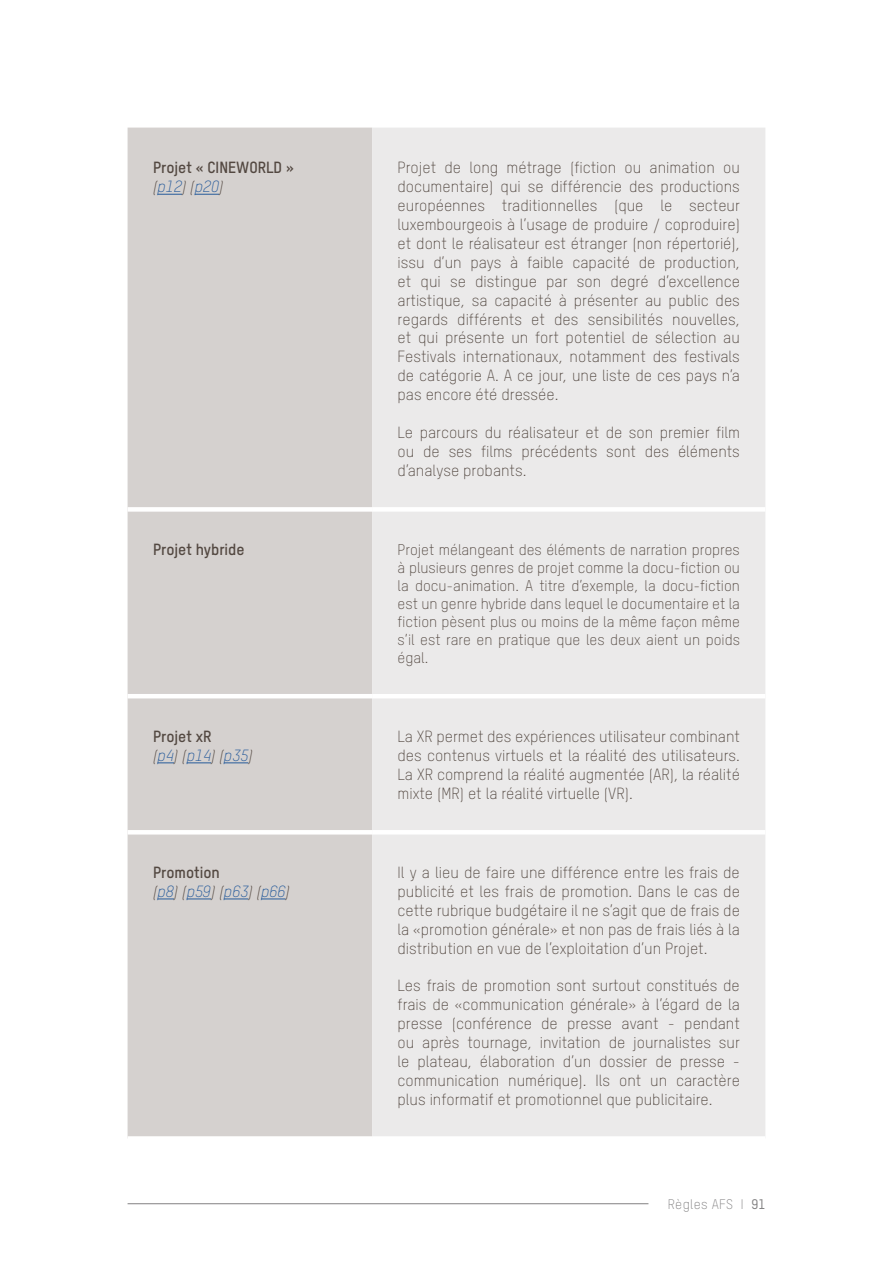
<style>
.page{position:relative;width:893px;height:1263px;background:#fff}
.page>*{position:absolute;margin:0;border:0;box-sizing:border-box;transform-origin:0 0}
.t1{font:15.75px/18.9px "T Star Pro Light";color:#534841;text-align:justify}
.t2{font:15.75px "T Star Pro Bold";color:#534841}
.t3{font:italic 15.75px "T Star Pro Light";color:#275b9b}
.t4{font:15px/18px "T Star Pro Light";color:#534841;text-align:justify}
.t5{font:13.5px "T Star Pro Light";letter-spacing:.025em;color:#828182}
.s1{color:#534841}
.s2{font-family:"T Star Pro Medium"}
</style>
<div class="page">
<hr style="left:128px;top:1203px;width:520px;height:1px;background:#828182">
<div style="left:128px;top:128px;width:244px;height:1008px;background:#d5d1cf"></div>
<div style="left:372px;top:128px;width:393px;height:1008px;background:#ebeaea"></div>
<div style="left:128px;top:507px;width:244px;height:5px;background:#fff"></div>
<div style="left:372px;top:507px;width:393px;height:5px;background:#fff"></div>
<hr style="left:128px;top:694px;width:244px;height:4px;background:#fff">
<hr style="left:372px;top:694px;width:393px;height:4px;background:#fff">
<hr style="left:128px;top:830px;width:244px;height:4px;background:#fff">
<hr style="left:372px;top:830px;width:393px;height:4px;background:#fff">
<svg style="left:158px;top:194px;width:24px;height:1px"></svg>
<svg style="left:195px;top:194px;width:24px;height:1px"></svg>
<svg style="left:158px;top:762px;width:16px;height:1px"></svg>
<svg style="left:187px;top:762px;width:24px;height:1px"></svg>
<svg style="left:224px;top:762px;width:24px;height:1px"></svg>
<svg style="left:158px;top:898px;width:16px;height:1px"></svg>
<svg style="left:187px;top:898px;width:24px;height:1px"></svg>
<svg style="left:224px;top:898px;width:24px;height:1px"></svg>
<svg style="left:261px;top:898px;width:25px;height:1px"></svg>
<p class="t2" style="left:153px;top:156px;width:142px">Projet « CINEWORLD »</p>
<p class="t3" style="left:153px;top:176px;width:72px"><span class="s1">(</span>p12<span class="s1">) (</span>p20<span class="s1">)</span></p>
<p class="t1" style="left:398px;top:157px;width:344px">Projet de long métrage (fiction ou animation ou documentaire) qui se différencie des productions européennes traditionnelles (que le secteur luxembourgeois à l’usage de produire / coproduire) et dont le réalisateur est étranger (non répertorié), issu d’un pays à faible capacité de production, et qui se distingue par son degré d’excellence artistique, sa capacité à présenter au public des regards différents et des sensibilités nouvelles, et qui présente un fort potentiel de sélection au Festivals internationaux, notamment des festivals de catégorie A. A ce jour, une liste de ces pays n’a pas encore été dressée.</p>
<p class="t1" style="left:398px;top:422px;width:344px">Le parcours du réalisateur et de son premier film ou de ses films précédents sont des éléments d’analyse probants.</p>
<p class="t2" style="left:153px;top:538px;width:93px">Projet hybride</p>
<p class="t4" style="left:398px;top:539px;width:344px">Projet mélangeant des éléments de narration propres à plusieurs genres de projet comme la docu-fiction ou la docu-animation. A titre d’exemple, la docu-fiction est un genre hybride dans lequel le documentaire et la fiction pèsent plus ou moins de la même façon même s’il est rare en pratique que les deux aient un poids égal.</p>
<p class="t2" style="left:153px;top:725px;width:60px">Projet xR</p>
<p class="t3" style="left:153px;top:744px;width:101px"><span class="s1">(</span>p4<span class="s1">) (</span>p14<span class="s1">) (</span>p35<span class="s1">)</span></p>
<p class="t2" style="left:153px;top:861px;width:68px">Promotion</p>
<p class="t3" style="left:153px;top:880px;width:138px"><span class="s1">(</span>p8<span class="s1">) (</span>p59<span class="s1">) (</span>p63<span class="s1">) (</span>p66<span class="s1">)</span></p>
<p class="t1" style="left:398px;top:726px;width:344px">La XR permet des expériences utilisateur combinant des contenus virtuels et la réalité des utilisateurs.<br>La XR comprend la réalité augmentée (AR), la réalité mixte (MR) et la réalité virtuelle (VR).</p>
<p class="t1" style="left:398px;top:862px;width:344px">Il y a lieu de faire une différence entre les frais de publicité et les frais de promotion. Dans le cas de cette rubrique budgétaire il ne s’agit que de frais de la «promotion générale» et non pas de frais liés à la distribution en vue de l’exploitation d’un Projet.</p>
<p class="t1" style="left:398px;top:975px;width:344px">Les frais de promotion sont surtout constitués de frais de «communication générale» à l’égard de la presse (conférence de presse avant - pendant ou après tournage, invitation de journalistes sur le plateau, élaboration d’un dossier de presse - communication numérique). Ils ont un caractère plus informatif et promotionnel que publicitaire.</p>
<p class="t5" style="left:668px;top:1195px;width:99px">Règles AFS I <span class="s2">91</span></p>
</div>
